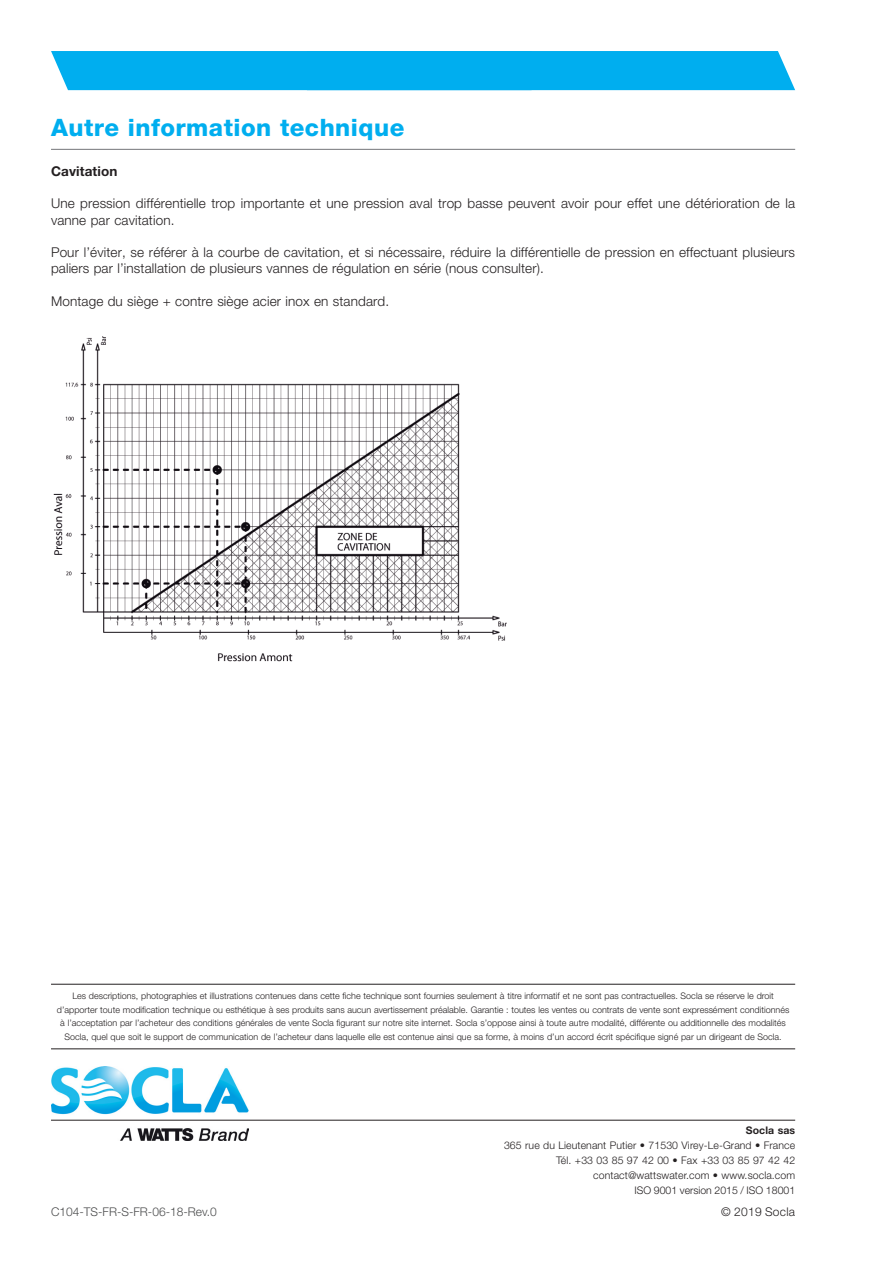
<style>
.page{position:relative;width:893px;height:1263px;background:#fff}
.page>*{position:absolute;margin:0;border:0;box-sizing:border-box;transform-origin:0 0}
.t1{font:800 24px "Helvetica Neue LT Std";letter-spacing:.02em;color:#00aeef}
.t2{font:300 13.5px/16.2px "Helvetica Neue LT Std";letter-spacing:.01em;color:#231f20}
.t3{font:700 13.5px "Helvetica Neue LT Std";letter-spacing:.01em;color:#231f20}
.t4{font:300 12px "Helvetica Neue LT Std";color:#4b4c4d}
.t5{font:300 12px "Helvetica Neue LT Std";letter-spacing:.02em;color:#231f20}
.t6{font:300 10.5px/15px "Helvetica Neue LT Std";letter-spacing:.01em;color:#231f20;text-align:right}
.t7{font:700 10.5px "Helvetica Neue LT Std";letter-spacing:.01em;color:#231f20}
.t8{font:300 9px/13.5px "Helvetica Neue LT Std";color:#231f20;text-align:center}
</style>
<div class="page">
<div style="left:51px;top:51px;width:744px;height:39px;background:#00aeef"></div>
<hr style="left:51px;top:984px;width:744px;height:1px;background:#231f20">
<hr style="left:51px;top:1048px;width:744px;height:1px;background:#231f20">
<img style="left:51px;top:1066px;width:197px;height:75px">
<hr style="left:51px;top:1120px;width:744px;height:1px;background:#231f20">
<hr style="left:51px;top:149px;width:744px;height:1px;background:#757679">
<img style="left:53px;top:337px;width:454px;height:325px">
<h1 class="t1" style="left:51px;top:113px;width:355px">Autre information technique</h1>
<h2 class="t3" style="left:51px;top:163px;width:68px">Cavitation</h2>
<h2 class="t2" style="left:51px;top:195px;width:746px">Une pression différentielle trop importante et une pression aval trop basse peuvent avoir pour effet une détérioration de la vanne par cavitation.</h2>
<h2 class="t2" style="left:51px;top:244px;width:745px">Pour l’éviter, se référer à la courbe de cavitation, et si nécessaire, réduire la différentielle de pression en effectuant plusieurs paliers par l’installation de plusieurs vannes de régulation en série (nous consulter).</h2>
<h2 class="t2" style="left:51px;top:292px;width:340px">Montage du siège + contre siège acier inox en standard.</h2>
<p class="t8" style="left:57px;top:989px;width:734px">Les descriptions, photographies et illustrations contenues dans cette fiche technique sont fournies seulement à titre informatif et ne sont pas contractuelles. Socla se réserve le droit d’apporter toute modification technique ou esthétique à ses produits sans aucun avertissement préalable. Garantie : toutes les ventes ou contrats de vente sont expressément conditionnés à l’acceptation par l’acheteur des conditions générales de vente Socla figurant sur notre site internet. Socla s’oppose ainsi à toute autre modalité, différente ou additionnelle des modalités Socla, quel que soit le support de communication de l’acheteur dans laquelle elle est contenue ainsi que sa forme, à moins d’un accord écrit spécifique signé par un dirigeant de Socla.</p>
<h3 class="t4" style="left:51px;top:1204px;width:167px">C104-TS-FR-S-FR-06-18-Rev.0</h3>
<p class="t7" style="left:746px;top:1124px;width:51px">Socla sas</p>
<p class="t6" style="left:504px;top:1137px;width:293px">365 rue du Lieutenant Putier • 71530 Virey-Le-Grand • France Tél. +33 03 85 97 42 00 • Fax +33 03 85 97 42 42 contact@wattswater.com • www.socla.com<br>ISO 9001 version 2015 / ISO 18001</p>
<h3 class="t5" style="left:721px;top:1204px;width:75px">© 2019 Socla</h3>
</div>
